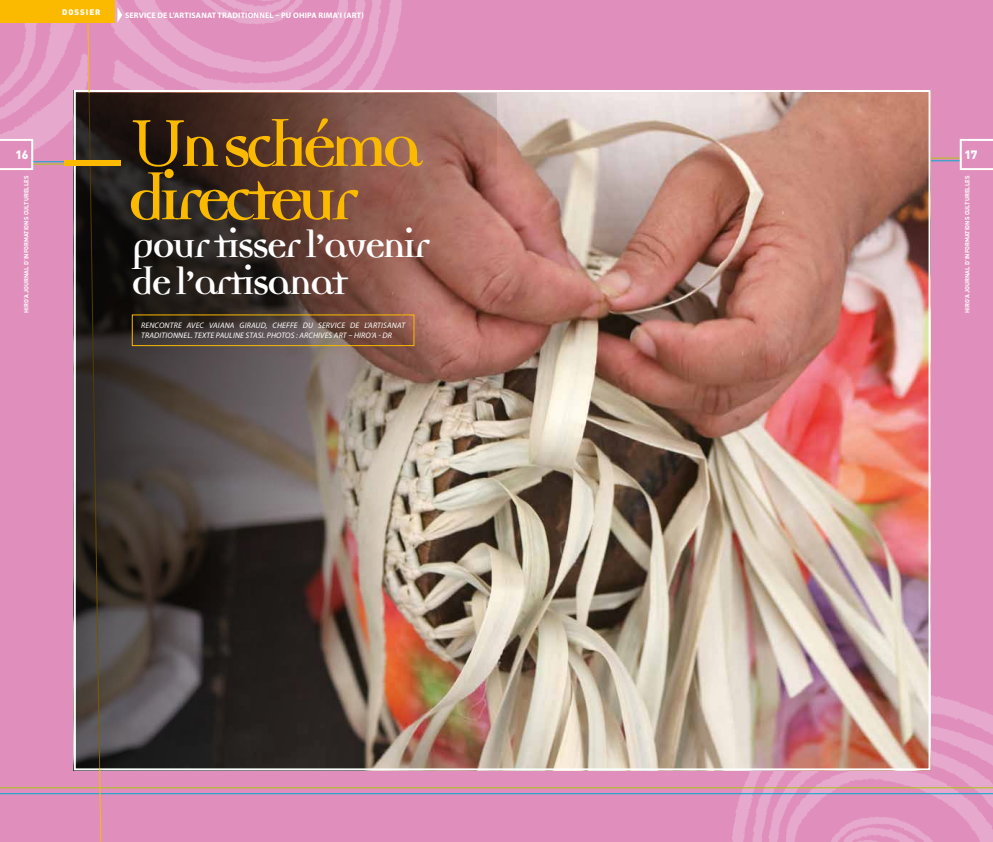
<style>
.page{position:relative;width:993px;height:842px;background:#fff}
.page>*{position:absolute;margin:0;border:0;box-sizing:border-box;transform-origin:0 0}
.t1{font:700 70.5px/53.3px "Democratica";letter-spacing:-.09em;color:#fbba00}
.t2{font:700 41.5px/36.6px "Democratica";letter-spacing:-.06em;color:#fff}
.t3{font:900 12px "DIN";color:#fff}
.t4{font:italic 8px/9.6px "Myriad Pro";letter-spacing:.02em;color:#fff}
.t5{font:700 8px "Myriad Pro";letter-spacing:.02em;color:#fff}
.t6{font:900 8px "DIN";letter-spacing:.12em;color:#fff}
.t7{font:700 6px "DIN";color:#fff}
.s1{font-weight:400;font-size:107.4px}
</style>
<div class="page">
<img style="left:0;top:0;width:992px;height:842px">
<div style="left:64px;top:160px;width:57px;height:5px;background:#fbba00"></div>
<div style="left:132px;top:315px;width:282px;height:31px;border:1px solid #fbba00"></div>
<p class="t6" style="left:62px;top:6px;width:40px">DOSSIER</p>
<p class="t5" style="left:125px;top:10px;width:135px">SERVICE DE L’ARTISANAT TRADITIONNE</p>
<p class="t5" style="left:269px;top:10px;width:96px">L – PU OHIPA RIMA’I (ART)</p>
<h3 class="t3" style="left:15px;top:147px;width:14px">16</h3>
<p class="t7" style="left:22px;top:313px;width:139px;rotate:-90deg">HIRO’A JOURNAL D’INFORMATIONS CULTURELLES</p>
<h1 class="t1" style="left:128px;top:126px;width:297px"><span class="s1">U</span>n schéma directeur</h1>
<h2 class="t2" style="left:131px;top:231px;width:300px">pour tisser l’avenir de l’artisanat</h2>
<p class="t4" style="left:141px;top:321px;width:264px">RENCONTRE AVEC VAIANA GIRAUD, CHEFFE DU SERVICE DE L’ARTISANAT<br>TRADITIONNEL . TEXTE PAUL INE STASI. PHOTOS : ARCHIVES AR T – HIRO</p>
<p class="t4" style="left:371px;top:330px;width:22px">’A - DR</p>
<h3 class="t3" style="left:964px;top:147px;width:14px">17</h3>
<p class="t7" style="left:963px;top:313px;width:139px;rotate:-90deg">HIRO’A JOURNAL D’INFORMATIONS CULTURELLES</p>
</div>
